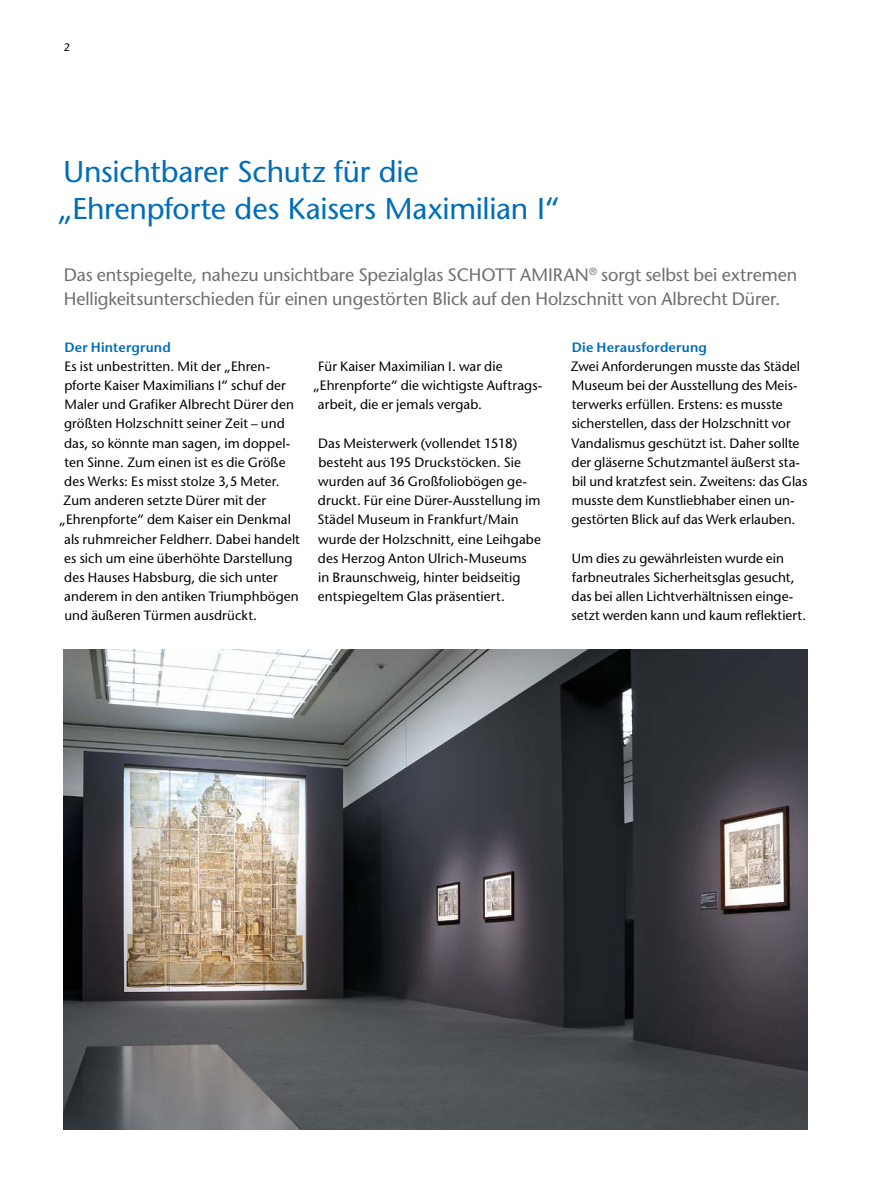
<style>
.page{position:relative;width:893px;height:1191px;background:#fff}
.page>*{position:absolute;margin:0;border:0;box-sizing:border-box;transform-origin:0 0}
.t1{font:500 30px/37.5px "Stone Sans Std";letter-spacing:-.01em;color:#006db8}
.t2{font:500 18px/24px "Stone Sans Std";letter-spacing:-.005em;color:#6f6f6e}
.t3{font:500 13.5px/19.2px "Stone Sans Std";letter-spacing:.005em;color:#000}
.t4{font:600 13.5px "Stone Sans Std";letter-spacing:.015em;color:#006db8}
.t5{font:500 10.8px "Stone Sans Std";color:#000}
</style>
<div class="page">
<img style="left:64px;top:649px;width:744px;height:480px">
<p class="t5" style="left:64px;top:40px;width:8px">2</p>
<h1 class="t1" style="left:58px;top:152px;width:503px">Unsichtbarer Schutz für die „Ehrenpforte des Kaisers Maximilian I“</h1>
<h2 class="t2" style="left:64px;top:262px;width:735px">Das entspiegelte, nahezu unsichtbare Spezialglas SCHOTT AMIRAN<sup>®</sup> sorgt selbst bei extremen<br>Helligkeitsunterschieden für einen ungestörten Blick auf den Holzschnitt von Albrecht Dürer.</h2>
<p class="t4" style="left:64px;top:339px;width:108px">Der Hintergrund</p>
<p class="t3" style="left:64px;top:356px;width:207px">Es ist unbestritten. Mit der „Ehren-</p>
<p class="t3" style="left:64px;top:376px;width:223px">pforte Kaiser Maximilians I“ schuf der</p>
<p class="t3" style="left:64px;top:395px;width:231px">Maler und Grafiker Albrecht Dürer den</p>
<p class="t3" style="left:64px;top:414px;width:222px">größten Holzschnitt seiner Zeit – und</p>
<p class="t3" style="left:64px;top:433px;width:228px">das, so könnte man sagen, im doppel-</p>
<p class="t3" style="left:64px;top:452px;width:223px">ten Sinne. Zum einen ist es die Größe</p>
<p class="t3" style="left:64px;top:472px;width:217px">des Werks: Es misst stolze 3,5 Meter.</p>
<p class="t3" style="left:63px;top:491px;width:204px">Zum anderen setzte Dürer mit der</p>
<p class="t3" style="left:59px;top:510px;width:233px">„Ehrenpforte“ dem Kaiser ein Denkmal</p>
<p class="t3" style="left:64px;top:529px;width:237px">als ruhmreicher Feldherr. Dabei handelt</p>
<p class="t3" style="left:64px;top:548px;width:230px">es sich um eine überhöhte Darstellung</p>
<p class="t3" style="left:64px;top:568px;width:215px">des Hauses Habsburg, die sich unter</p>
<p class="t3" style="left:64px;top:587px;width:236px">anderem in den antiken Triumphbögen</p>
<p class="t3" style="left:64px;top:606px;width:194px">und äußeren Türmen ausdrückt.</p>
<p class="t3" style="left:318px;top:356px;width:186px">Für Kaiser Maximilian I. war die</p>
<p class="t3" style="left:313px;top:376px;width:230px">„Ehrenpforte“ die wichtigste Auftrags-</p>
<p class="t3" style="left:318px;top:395px;width:166px">arbeit, die er jemals vergab.</p>
<p class="t3" style="left:318px;top:433px;width:225px">Das Meisterwerk (vollendet 1518) besteht aus 195 Druckstöcken. Sie wurden auf 36 Großfoliobögen ge&shy;druckt. Für eine Dürer-Ausstellung im Städel Museum in Frankfurt/Main wurde der Holzschnitt, eine Leihgabe des Herzog Anton Ulrich-Museums<br>in Braunschweig, hinter beidseitig entspiegeltem Glas präsentiert.</p>
<p class="t4" style="left:572px;top:339px;width:137px">Die Herausforderung</p>
<p class="t3" style="left:571px;top:356px;width:238px">Zwei Anforderungen musste das Städel Museum bei der Ausstellung des Meis&shy;terwerks erfüllen. Erstens: es musste sicherstellen, dass der Holzschnitt vor Vandalismus geschützt ist. Daher sollte der gläserne Schutzmantel äußerst sta&shy;bil und kratzfest sein. Zweitens: das Glas musste dem Kunstliebhaber einen un&shy;gestörten Blick auf das Werk erlauben.</p>
<p class="t3" style="left:572px;top:548px;width:236px">Um dies zu gewährleisten wurde ein farbneutrales Sicherheitsglas gesucht, das bei allen Lichtverhältnissen einge&shy;setzt werden kann und kaum reflektiert.</p>
</div>
